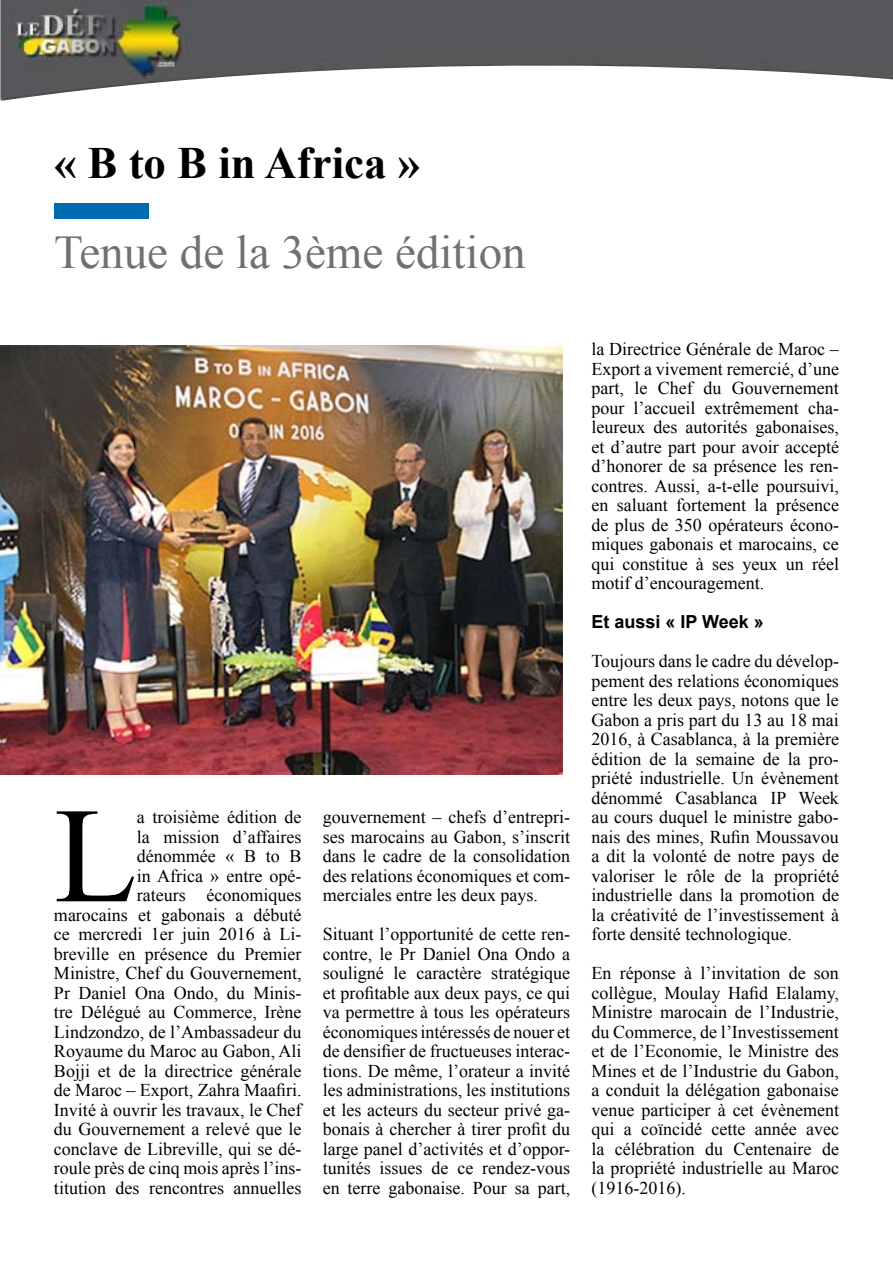
<style>
.page{position:relative;width:893px;height:1263px;background:#fff}
.page>*{position:absolute;margin:0;border:0;box-sizing:border-box;transform-origin:0 0}
.t1{font:135.75px "Times New Roman";color:#000}
.t2{font:46.95px "Times New Roman";color:#707173}
.t3{font:700 44.85px "Times New Roman";color:#000}
.t4{font:18px/19.5px "Times New Roman";color:#000;text-align:justify}
.t5{font:700 18px "Arial";color:#000}
</style>
<div class="page">
<img style="left:0;top:0;width:893px;height:101px">
<div style="left:54px;top:203px;width:95px;height:16px;background:#006ab2"></div>
<img style="left:0;top:345px;width:563px;height:430px">
<h3 class="t3" style="left:54px;top:131px;width:368px">« B to B in Africa »</h3>
<h2 class="t2" style="left:54px;top:219px;width:473px">Tenue de la 3ème édition</h2>
<p class="t4" style="left:54px;top:807px;width:249px;text-align:right">a troisième édition de<br>la mission d’affaires dénommée « B to B<br>in Africa » entre opé-<br>rateurs économiques<br>marocains et gabonais a débuté ce mercredi 1er juin 2016 à Li&shy;breville en présence du Premier<br>Ministre, Chef du Gouvernement,<br>Pr Daniel Ona Ondo, du Minis&shy;tre Délégué au Commerce, Irène<br>Lindzondzo, de l’Ambassadeur du<br>Royaume du Maroc au Gabon, Ali<br>Bojji et de la directrice générale de Maroc – Export, Zahra Maafiri.<br>Invité à ouvrir les travaux, le Chef du Gouvernement a relevé que le conclave de Libreville, qui se dé&shy;roule près de cinq mois après l’ins&shy;titution des rencontres annuelles</p>
<p class="t4" style="left:323px;top:807px;width:249px">gouvernement – chefs d’entrepri&shy;ses marocains au Gabon, s’inscrit dans le cadre de la consolidation des relations économiques et com&shy;merciales entre les deux pays.</p>
<h1 class="t1" style="left:54px;top:760px;width:84px">L</h1>
<p class="t4" style="left:323px;top:924px;width:249px">Situant l’opportunité de cette ren&shy;contre, le Pr Daniel Ona Ondo a souligné le caractère stratégique et profitable aux deux pays, ce qui va permettre à tous les opérateurs économiques intéressés de nouer et de densifier de fructueuses interac&shy;tions. De même, l’orateur a invité les administrations, les institutions et les acteurs du secteur privé ga&shy;bonais à chercher à tirer profit du large panel d’activités et d’oppor&shy;tunités issues de ce rendez-vous en terre gabonaise. Pour sa part,</p>
<p class="t4" style="left:591px;top:339px;width:249px">la Directrice Générale de Maroc – Export a vivement remercié, d’une part, le Chef du Gouvernement pour l’accueil extrêmement cha&shy;leureux des autorités gabonaises, et d’autre part pour avoir accepté d’honorer de sa présence les ren&shy;contres. Aussi, a-t-elle poursuivi, en saluant fortement la présence de plus de 350 opérateurs écono&shy;miques gabonais et marocains, ce qui constitue à ses yeux un réel motif d’encouragement.</p>
<p class="t5" style="left:591px;top:609px;width:174px">Et aussi « IP Week »</p>
<p class="t4" style="left:591px;top:651px;width:249px">Toujours dans le cadre du dévelop&shy;pement des relations économiques entre les deux pays, notons que le Gabon a pris part du 13 au 18 mai 2016, à Casablanca, à la première édition de la semaine de la pro&shy;priété industrielle. Un évènement dénommé Casablanca IP Week au cours duquel le ministre gabo&shy;nais des mines, Rufin Moussavou a dit la volonté de notre pays de valoriser le rôle de la propriété industrielle dans la promotion de la créativité de l’investissement à forte densité technologique.</p>
<p class="t4" style="left:591px;top:963px;width:249px">En réponse à l’invitation de son collègue, Moulay Hafid Elalamy, Ministre marocain de l’Industrie, du Commerce, de l’Investissement et de l’Economie, le Ministre des Mines et de l’Industrie du Gabon, a conduit la délégation gabonaise venue participer à cet évènement qui a coïncidé cette année avec la célébration du Centenaire de la propriété industrielle au Maroc (1916-2016).</p>
</div>
